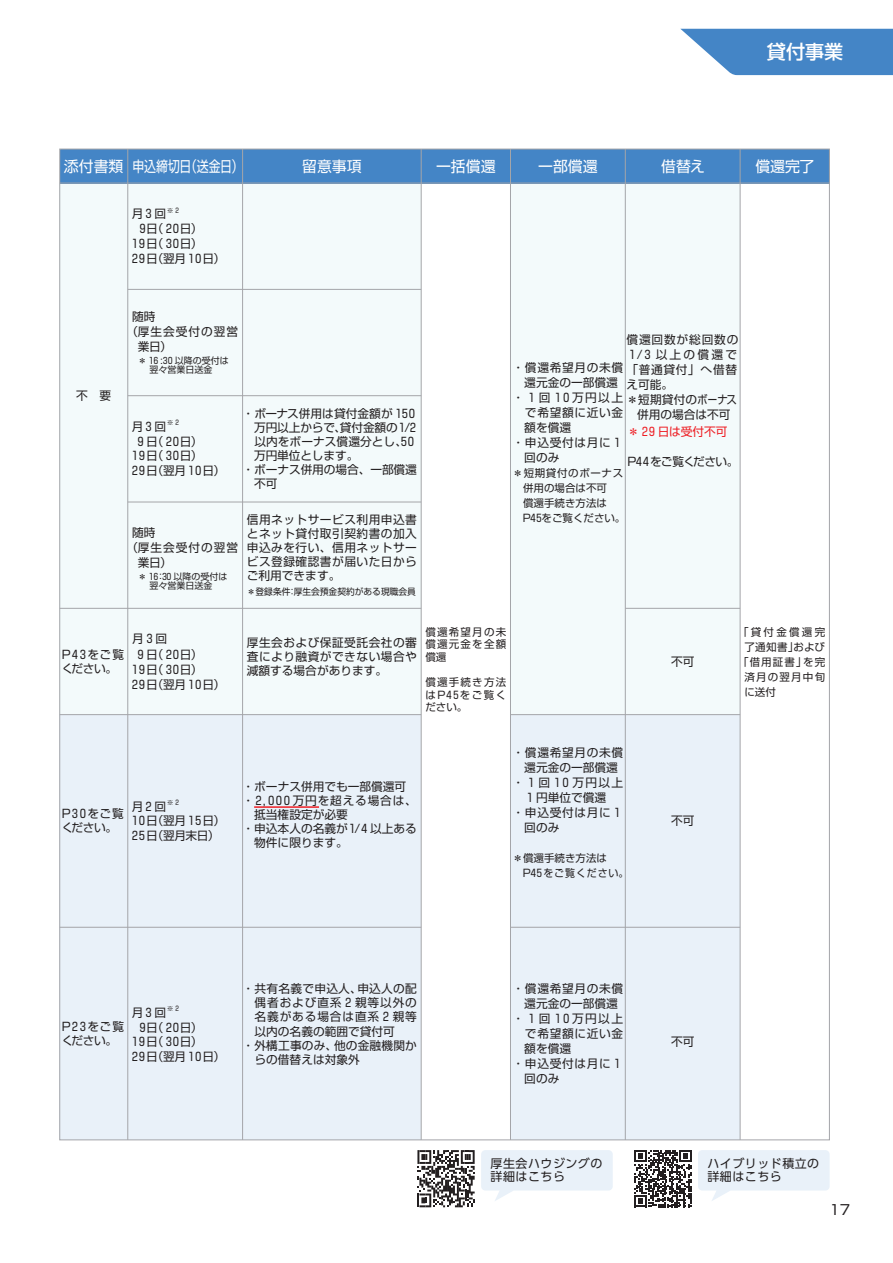
<style>
.page{position:relative;width:893px;height:1263px;background:#fff}
.page>*{position:absolute;margin:0;border:0;box-sizing:border-box;transform-origin:0 0}
.t1{font:500 19.2px "Shin Go";color:#fff}
.t2{font:14.85px "Shin Go";color:#fff}
.t3{font:13.8px "Shin Go";color:#231f20}
.t4{font:12px/13.5px "UD Shin Go Pro";letter-spacing:.04em;color:#231f20}
.t5{font:11.7px/14.1px "Shin Go";color:#231f20;text-align:justify}
.t6{font:11.7px/15px "Shin Go";letter-spacing:.055em;color:#231f20}
.t7{font:11.7px/14.9px "Shin Go";letter-spacing:-.16em;color:#231f20}
.t8{font:11.7px/14.1px "Shin Go";letter-spacing:-.085em;color:#231f20}
.t9{font:11.7px "Shin Go";letter-spacing:.075em;color:#231f20}
.t10{font:11.7px "Shin Go";letter-spacing:.07em;color:#231f20}
.t11{font:11.7px "Shin Go";letter-spacing:.085em;color:#231f20}
.t12{font:11.7px "Shin Go";letter-spacing:.025em;color:#231f20}
.t13{font:11.7px "Shin Go";letter-spacing:-.08em;color:#231f20}
.t14{font:11.7px "Shin Go";color:#ee1d23}
.t15{font:11.7px "Shin Go";letter-spacing:.19em;color:#231f20}
.t16{font:10.5px/12.6px "Shin Go";letter-spacing:.06em;color:#231f20;text-align:justify}
.t17{font:10.5px/15px "Shin Go";color:#231f20}
.t18{font:10.5px "Shin Go";letter-spacing:.115em;color:#231f20}
.t19{font:9px/9px "Shin Go";color:#231f20}
.t20{font:6.75px "Shin Go";color:#231f20}
</style>
<div class="page">
<svg style="left:680px;top:29px;width:213px;height:46px"></svg>
<div style="left:60px;top:183px;width:361px;height:532px;background:#f3fafb"></div>
<div style="left:60px;top:715px;width:361px;height:425px;background:#e9f1f9"></div>
<div style="left:510px;top:183px;width:230px;height:532px;background:#f3fafb"></div>
<div style="left:510px;top:715px;width:230px;height:425px;background:#e9f1f9"></div>
<div style="left:60px;top:149px;width:769px;height:34px;background:#4485c6"></div>
<hr style="left:128px;top:149px;width:1px;height:991px;background:#a4a5a9">
<hr style="left:242px;top:149px;width:1px;height:991px;background:#a4a5a9">
<hr style="left:128px;top:289px;width:293px;height:1px;background:#a4a5a9">
<hr style="left:128px;top:395px;width:293px;height:1px;background:#a4a5a9">
<hr style="left:128px;top:502px;width:293px;height:1px;background:#a4a5a9">
<hr style="left:60px;top:608px;width:361px;height:1px;background:#a4a5a9">
<hr style="left:625px;top:608px;width:115px;height:1px;background:#a4a5a9">
<hr style="left:60px;top:927px;width:361px;height:1px;background:#a4a5a9">
<hr style="left:421px;top:149px;width:1px;height:991px;background:#a4a5a9">
<hr style="left:510px;top:149px;width:1px;height:991px;background:#a4a5a9">
<hr style="left:625px;top:149px;width:1px;height:991px;background:#a4a5a9">
<hr style="left:740px;top:149px;width:1px;height:991px;background:#a4a5a9">
<hr style="left:60px;top:183px;width:769px;height:1px;background:#a4a5a9">
<hr style="left:60px;top:714px;width:361px;height:1px;background:#a4a5a9">
<hr style="left:510px;top:927px;width:230px;height:1px;background:#a4a5a9">
<hr style="left:510px;top:714px;width:230px;height:1px;background:#a4a5a9">
<hr style="left:254px;top:806px;width:65px;height:2px;background:#ee1d23">
<svg style="left:481px;top:1150px;width:132px;height:51px"></svg>
<svg style="left:417px;top:1150px;width:58px;height:57px"></svg>
<svg style="left:698px;top:1150px;width:132px;height:51px"></svg>
<svg style="left:634px;top:1150px;width:57px;height:57px"></svg>
<h1 class="t1" style="left:767px;top:39px;width:78px">貸付事業</h1>
<p class="t2" style="left:64px;top:156px;width:181px">添付書類 申込締切日（送金日）</p>
<p class="t2" style="left:302px;top:156px;width:61px">留意事項</p>
<p class="t2" style="left:436px;top:156px;width:61px">一括償還</p>
<p class="t2" style="left:538px;top:156px;width:61px">一部償還</p>
<p class="t2" style="left:661px;top:156px;width:45px">借替え</p>
<p class="t2" style="left:755px;top:156px;width:60px">償還完了</p>
<p class="t5" style="left:132px;top:206px;width:36px">月３回</p>
<p class="t20" style="left:167px;top:206px;width:15px">※２</p>
<p class="t7" style="left:129px;top:221px;width:97px;text-indent:7px">９日（２０日）<br>１９日（３０日）<br>２９日（翌月１０日）</p>
<p class="t5" style="left:76px;top:388px;width:37px">不　要</p>
<p class="t5" style="left:132px;top:309px;width:25px">随時</p>
<p class="t5" style="left:138px;top:338px;width:35px">業日）</p>
<p class="t11" style="left:126px;top:323px;width:113px">（厚生会受付の翌営</p>
<p class="t10" style="left:626px;top:332px;width:113px">償還回数が総回数の</p>
<p class="t15" style="left:626px;top:347px;width:112px">１/３以上の償還で</p>
<p class="t5" style="left:626px;top:362px;width:112px">「普通貸付」へ借替</p>
<p class="t5" style="left:626px;top:377px;width:48px">え可能。</p>
<p class="t5" style="left:626px;top:392px;width:112px">＊短期貸付のボーナス</p>
<p class="t5" style="left:637px;top:407px;width:95px">併用の場合は不可</p>
<p class="t19" style="left:138px;top:356px;width:92px">＊１６:３０以降の受付は　翌々営業日送金</p>
<p class="t6" style="left:513px;top:359px;width:112px">・償還希望月の未償　還元金の一部償還・１回１０万円以上　で希望額に近い金　額を償還<br>・申込受付は月に１　回のみ</p>
<p class="t16" style="left:513px;top:466px;width:112px">＊短期貸付のボーナス</p>
<p class="t17" style="left:513px;top:480px;width:96px">　併用の場合は不可</p>
<p class="t17" style="left:513px;top:495px;width:96px">　償還手続き方法は</p>
<p class="t17" style="left:523px;top:510px;width:104px">P４５をご覧ください。</p>
<p class="t5" style="left:243px;top:406px;width:178px;text-align:left">・ボーナス併用は貸付金額が１５０　万円以上からで、貸付金額の１/２　以内をボーナス償還分とし、５０　万円単位とします。<br>・ボーナス併用の場合、一部償還　不可</p>
<p class="t5" style="left:247px;top:512px;width:172px">信用ネットサービス利用申込書とネット貸付取引契約書の加入申込みを行い、信用ネットサービス登録確認書が届いた日からご利用できます。</p>
<p class="t19" style="left:247px;top:587px;width:171px">＊登録条件：厚生会預金契約がある現職会員</p>
<p class="t5" style="left:132px;top:418px;width:36px">月３回</p>
<p class="t20" style="left:167px;top:418px;width:15px">※２</p>
<p class="t7" style="left:129px;top:433px;width:97px;text-indent:6px">９日（２０日）<br>１９日（３０日）<br>２９日（翌月１０日）</p>
<p class="t14" style="left:627px;top:424px;width:102px">＊２９日は受付不可</p>
<p class="t13" style="left:627px;top:453px;width:113px">P４４をご覧ください。</p>
<p class="t5" style="left:132px;top:525px;width:25px">随時</p>
<p class="t5" style="left:138px;top:555px;width:35px">業日）</p>
<p class="t11" style="left:126px;top:540px;width:113px">（厚生会受付の翌営</p>
<p class="t19" style="left:138px;top:572px;width:91px">＊１６:３０以降の受付は　翌々営業日送金</p>
<p class="t8" style="left:62px;top:646px;width:64px">P４３をご覧ください。</p>
<p class="t5" style="left:132px;top:631px;width:37px">月３回</p>
<p class="t7" style="left:129px;top:646px;width:97px;text-indent:6px">９日（２０日）<br>１９日（３０日）<br>２９日（翌月１０日）</p>
<p class="t5" style="left:247px;top:635px;width:172px">厚生会および保証受託会社の審査により融資ができない場合や減額する場合があります。</p>
<p class="t16" style="left:425px;top:625px;width:82px">償還希望月の未償還元金を全額償還</p>
<p class="t16" style="left:425px;top:675px;width:82px">償還手続き方法はP４５をご覧ください。</p>
<p class="t5" style="left:671px;top:654px;width:25px">不可</p>
<p class="t16" style="left:738px;top:625px;width:89px">「貸付金償還完</p>
<p class="t16" style="left:744px;top:640px;width:82px">了通知書」および</p>
<p class="t16" style="left:738px;top:655px;width:89px">「借用証書」を完</p>
<p class="t18" style="left:744px;top:670px;width:82px">済月の翌月中旬</p>
<p class="t16" style="left:744px;top:685px;width:33px">に送付</p>
<p class="t8" style="left:62px;top:806px;width:63px">P３０をご覧ください。</p>
<p class="t5" style="left:132px;top:798px;width:36px">月２回</p>
<p class="t20" style="left:167px;top:798px;width:15px">※２</p>
<p class="t7" style="left:129px;top:813px;width:97px">１０日（翌月１５日）<br>２５日（翌月末日）</p>
<p class="t5" style="left:243px;top:779px;width:165px">・ボーナス併用でも一部償還可</p>
<p class="t10" style="left:243px;top:793px;width:176px">・２，０００万円を超える場合は、</p>
<p class="t5" style="left:254px;top:807px;width:95px">抵当権設定が必要</p>
<p class="t5" style="left:243px;top:821px;width:176px">・申込本人の名義が１/４以上ある</p>
<p class="t5" style="left:254px;top:835px;width:95px">物件に限ります。</p>
<p class="t6" style="left:513px;top:745px;width:112px">・償還希望月の未償　還元金の一部償還・１回１０万円以上　１円単位で償還<br>・申込受付は月に１　回のみ</p>
<p class="t17" style="left:523px;top:850px;width:107px;text-indent:-10px">＊償還手続き方法は<br>P４５をご覧ください。</p>
<p class="t5" style="left:671px;top:813px;width:25px">不可</p>
<p class="t8" style="left:62px;top:1019px;width:64px">P２３をご覧ください。</p>
<p class="t5" style="left:132px;top:1004px;width:36px">月３回</p>
<p class="t20" style="left:167px;top:1004px;width:15px">※２</p>
<p class="t7" style="left:129px;top:1019px;width:97px;text-indent:7px">９日（２０日）<br>１９日（３０日）<br>２９日（翌月１０日）</p>
<p class="t12" style="left:243px;top:981px;width:176px">・共有名義で申込人、申込人の配</p>
<p class="t9" style="left:255px;top:995px;width:164px">偶者および直系２親等以外の</p>
<p class="t9" style="left:255px;top:1009px;width:164px">名義がある場合は直系２親等</p>
<p class="t5" style="left:255px;top:1023px;width:142px">以内の名義の範囲で貸付可</p>
<p class="t5" style="left:243px;top:1037px;width:176px">・外構工事のみ、他の金融機関か</p>
<p class="t5" style="left:255px;top:1051px;width:107px">らの借替えは対象外</p>
<p class="t6" style="left:513px;top:981px;width:112px">・償還希望月の未償　還元金の一部償還・１回１０万円以上　で希望額に近い金　額を償還<br>・申込受付は月に１　回のみ</p>
<p class="t5" style="left:671px;top:1034px;width:25px">不可</p>
<p class="t4" style="left:491px;top:1156px;width:113px">厚生会ハウジングの詳細はこちら</p>
<p class="t4" style="left:707px;top:1156px;width:113px">ハイブリッド積立の詳細はこちら</p>
<p class="t3" style="left:829px;top:1201px;width:22px">17</p>
</div>
